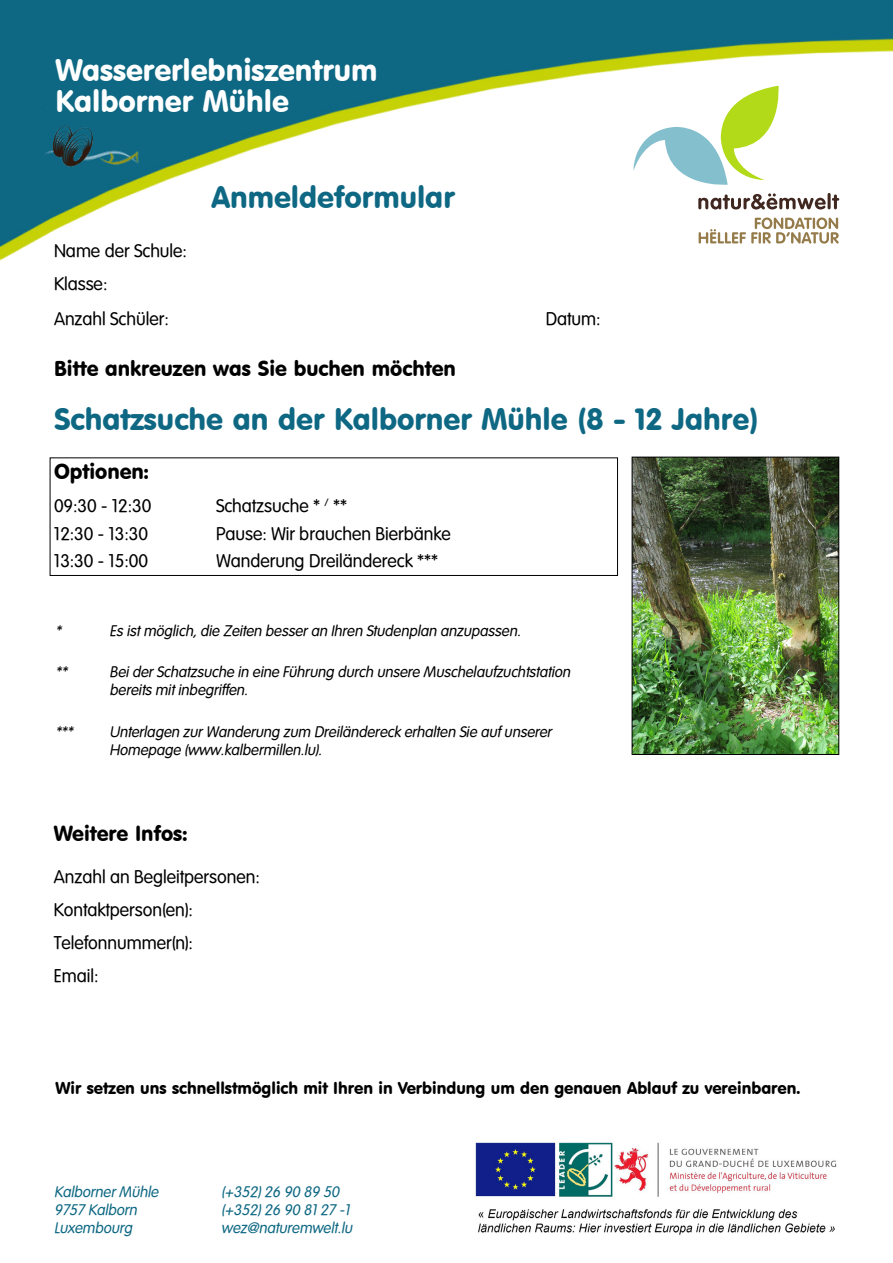
<style>
.page{position:relative;width:893px;height:1263px;background:#fff}
.page>*{position:absolute;margin:0;border:0;box-sizing:border-box;transform-origin:0 0}
.t1{font:30px "VAG Rounded BT";color:#0e6883}
.t2{font:30px/31.7px "VAG Rounded BT";color:#fff}
.t3{font:21px "VAG Rounded BT";color:#000}
.t4{font:18px/33.2px "VAG Rounded Lt Normal";color:#000}
.t5{font:16.5px "VAG Rounded BT";color:#000}
.t6{font:italic 15px/18px "VAG Rounded Lt Normal";color:#000}
.t7{font:italic 15px/18px "VAG Rounded Lt Normal";color:#0e6883}
</style>
<div class="page">
<img style="left:0;top:0;width:893px;height:261px">
<div style="left:50px;top:457px;width:568px;height:119px;border:1px solid #000"></div>
<img style="left:474px;top:1141px;width:363px;height:94px">
<hr style="left:828px;top:193px;width:3px;height:16px;background:#402820;border-radius:2px">
<svg style="left:832px;top:194px;width:7px;height:15px"></svg>
<svg style="left:633px;top:86px;width:193px;height:123px"></svg>
<svg style="left:699px;top:217px;width:140px;height:26px"></svg>
<img style="left:40px;top:125px;width:101px;height:44px">
<img style="left:634px;top:459px;width:203px;height:294px">
<div style="left:632px;top:457px;width:207px;height:298px;border:1px solid #000"></div>
<h1 class="t2" style="left:56px;top:54px;width:323px">Wassererlebniszentrum<br>Kalborner Mühle</h1>
<p class="t4" style="left:54px;top:233px;width:134px;line-height:34.3px">Name der Schule:<br>Klasse:<br>Anzahl Schüler:</p>
<h1 class="t1" style="left:211px;top:179px;width:245px">Anmeldeformular</h1>
<p class="t4" style="left:546px;top:302px;width:56px">Datum:</p>
<h2 class="t3" style="left:54px;top:355px;width:403px">Bitte ankreuzen was Sie buchen möchten</h2>
<h1 class="t1" style="left:54px;top:400px;width:706px">Schatzsuche an der Kalborner Mühle (8 - 12 Jahre)</h1>
<h2 class="t3" style="left:54px;top:458px;width:96px">Optionen:</h2>
<p class="t4" style="left:54px;top:489px;width:99px">09:30 - 12:30</p>
<p class="t4" style="left:216px;top:489px;width:133px">Schatzsuche * <sup>/</sup> **</p>
<p class="t4" style="left:54px;top:517px;width:96px">12:30 - 13:30</p>
<p class="t4" style="left:216px;top:517px;width:236px">Pause: Wir brauchen Bierbänke</p>
<p class="t4" style="left:54px;top:544px;width:96px">13:30 - 15:00</p>
<p class="t4" style="left:216px;top:544px;width:223px">Wanderung Dreiländereck ***</p>
<p class="t6" style="left:56px;top:621px;width:10px">*</p>
<p class="t6" style="left:110px;top:621px;width:416px">Es istmöglich,die Zeiten besseran Ihren Studenplan anzupassen.</p>
<p class="t6" style="left:56px;top:663px;width:16px">**</p>
<p class="t6" style="left:110px;top:663px;width:465px">BeiderSchatzsuche in eine Führung durch unsere Muschelaufzuchtstation bereits mitinbegriffen.</p>
<p class="t6" style="left:55px;top:722px;width:22px">***</p>
<p class="t6" style="left:109px;top:722px;width:447px">Unterlagen zurWanderung zum Dreiländereck erhalten Sie auf unserer<br>Homepage (www.kalbermillen.lu).</p>
<h2 class="t3" style="left:54px;top:820px;width:135px">Weitere Infos:</h2>
<p class="t4" style="left:54px;top:860px;width:207px">Anzahl an Begleitpersonen:<br>Kontaktperson(en):<br>Telefonnummer(n):<br>Email:</p>
<p class="t5" style="left:55px;top:1077px;width:746px">Wir setzen uns schnellstmöglich mit Ihren in Verbindung um den genauen Ablauf zu vereinbaren.</p>
<p class="t7" style="left:54px;top:1183px;width:109px">KalbornerMühle<br>9757 Kalborn<br>Luxembourg</p>
<p class="t7" style="left:221px;top:1183px;width:135px">(+352)26 90 89 50 (+352)26 90 8127 -1 wez@naturemwelt.lu</p>
</div>
